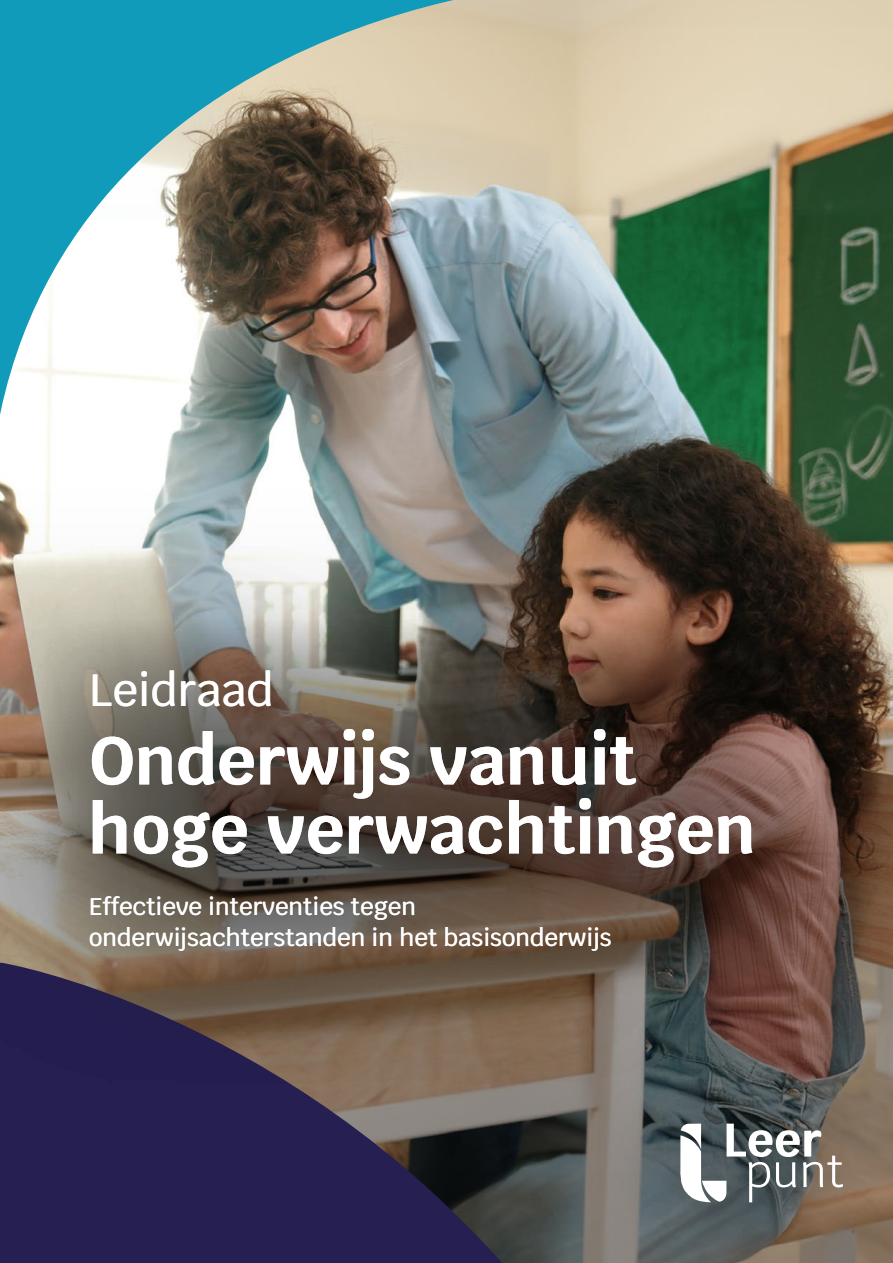
<style>
.page{position:relative;width:893px;height:1263px;background:#fff}
.page>*{position:absolute;margin:0;border:0;box-sizing:border-box;transform-origin:0 0}
.t1{font:700 67.5px/69px "Krub";color:#fff}
.t2{font:500 45px "Krub";color:#fff}
.t3{font:500 24px/31.5px "Krub";color:#fff}
</style>
<div class="page">
<img style="left:528px;top:0;width:365px;height:436px">
<img style="left:513px;top:436px;width:380px;height:827px">
<img style="left:0;top:0;width:528px;height:542px">
<svg style="left:588px;top:1035px;width:305px;height:228px"></svg>
<svg style="left:680px;top:1123px;width:163px;height:79px"></svg>
<svg style="left:0;top:1083px;width:513px;height:180px;fill:#262052"></svg>
<img style="left:0;top:542px;width:880px;height:541px">
<h2 class="t2" style="left:89px;top:665px;width:186px">Leidraad</h2>
<h1 class="t1" style="left:89px;top:727px;width:668px">Onderwijs vanuit hoge verwachtingen</h1>
<p class="t3" style="left:89px;top:891px;width:524px">Effectieve interventies tegen onderwijsachterstanden in het basisonderwijs</p>
</div>
